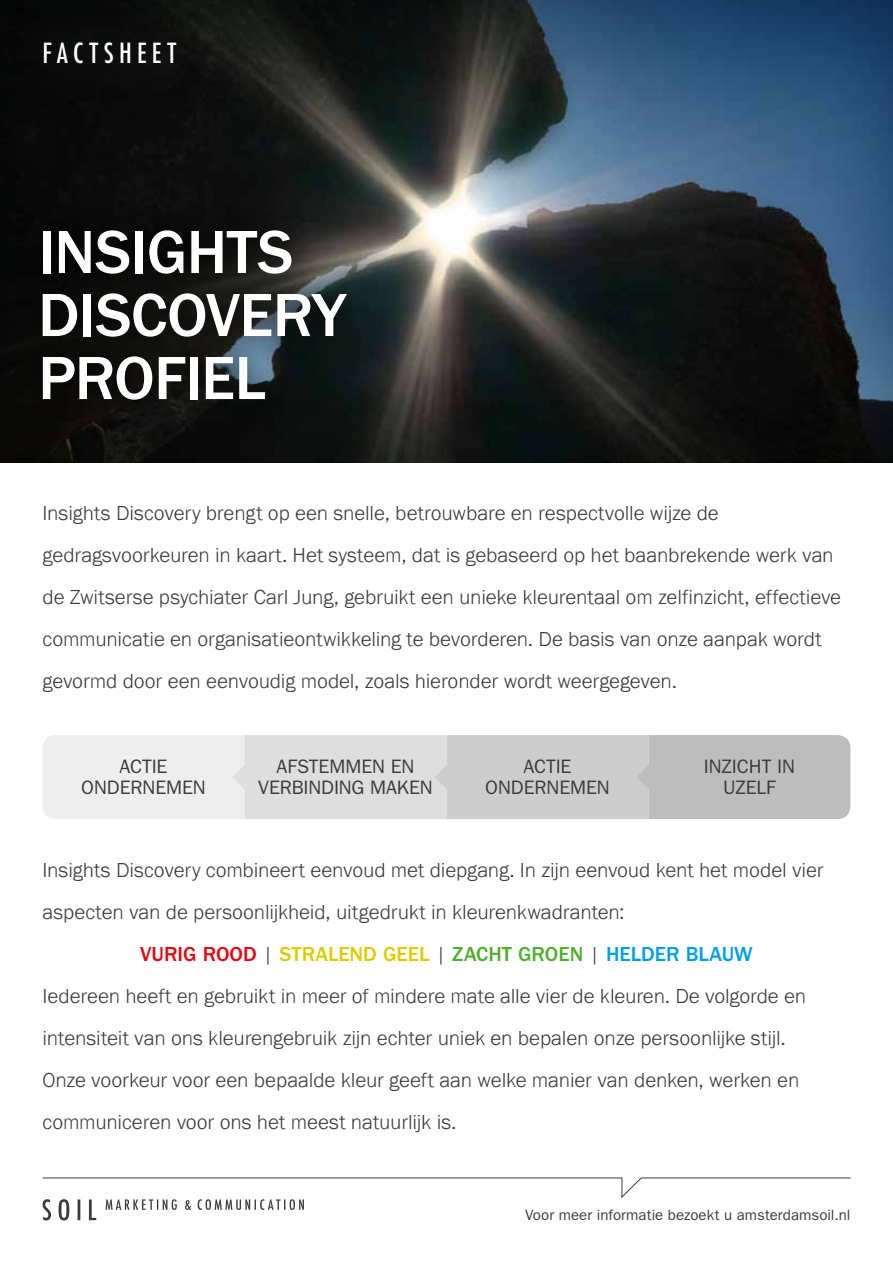
<style>
.page{position:relative;width:893px;height:1263px;background:#fff}
.page>*{position:absolute;margin:0;border:0;box-sizing:border-box;transform-origin:0 0}
.t1{font:500 63px/63px "ITC Franklin Gothic Std";letter-spacing:-.01em;color:#fff}
.t2{font:condensed 27px "Futura Std";letter-spacing:.2em;color:#fff}
.t3{font:300 21px/42px "Franklin Got URWTOT";letter-spacing:-.005em;color:#3c3c3b}
.t4{font:500 21px "ITC Franklin Gothic Std";color:#ddca00}
.t5{font:19.5px/21px "ITC Franklin Gothic Std";letter-spacing:-.005em;color:#3c3c3b;text-align:center}
.t6{font:15px "ITC Franklin Gothic Std";letter-spacing:.005em;color:#3c3c3b}
.s1{color:#e30613}
.s2{font-family:"Franklin Got URWTOT";font-weight:300;color:#3c3c3b}
.s3{color:#52ae32}
.s4{color:#009fe3}
</style>
<div class="page">
<svg style="left:42px;top:1177px;width:809px;height:43px"></svg>
<div style="left:0;top:0;width:893px;height:463px;background:#5f96b8;opacity:.6"></div>
<svg style="left:14px;top:203px;width:357px;height:224px;fill:#0d100e"></svg>
<div style="left:0;top:0;width:223px;height:112px;background:#0b0b0b"></div>
<svg style="left:43px;top:735px;width:807px;height:84px"></svg>
<p class="t2" style="left:43px;top:37px;width:135px">FACTSHEET</p>
<h1 class="t1" style="left:38px;top:221px;width:309px">INSIGHTS<br>DISCOVERY<br>PROFIEL</h1>
<p class="t3" style="left:43px;top:492px;width:800px">Insights Discovery brengt op een snelle, betrouwbare en respectvolle wijze de gedragsvoorkeuren in kaart. Het systeem, dat is gebaseerd op het baanbrekende werk van de Zwitserse psychiater Carl Jung, gebruikt een unieke kleurentaal om zelfinzicht, effectieve communicatie en organisatieontwikkeling te bevorderen. De basis van onze aanpak wordt gevormd door een eenvoudig model, zoals hieronder wordt weergegeven.</p>
<p class="t5" style="left:81px;top:756px;width:126px">ACTIE<br>ONDERNEMEN</p>
<p class="t5" style="left:258px;top:756px;width:176px">AFSTEMMEN EN<br>VERBINDING MAKEN</p>
<p class="t5" style="left:485px;top:756px;width:126px">ACTIE<br>ONDERNEMEN</p>
<p class="t5" style="left:704px;top:756px;width:93px">INZICHT IN<br>UZELF</p>
<p class="t3" style="left:43px;top:849px;width:783px">Insights Discovery combineert eenvoud met diepgang. In zijn eenvoud kent het model vier aspecten van de persoonlijkheid, uitgedrukt in kleurenkwadranten:</p>
<p class="t4" style="left:140px;top:942px;width:614px"><span class="s1">VURIG ROOD</span> <span class="s2">|</span> STRALEND GEEL <span class="s2">|</span> <span class="s3">ZACHT GROEN</span> <span class="s2">|</span> <span class="s4">HELDER BLAUW</span></p>
<p class="t3" style="left:43px;top:975px;width:765px">Iedereen heeft en gebruikt in meer of mindere mate alle vier de kleuren. De volgorde en intensiteit van ons kleurengebruik zijn echter uniek en bepalen onze persoonlijke stijl.<br>Onze voorkeur voor een bepaalde kleur geeft aan welke manier van denken, werken en communiceren voor ons het meest natuurlijk is.</p>
<p class="t6" style="left:525px;top:1207px;width:327px">Voor meer informatie bezoekt u amsterdamsoil.nl</p>
</div>
